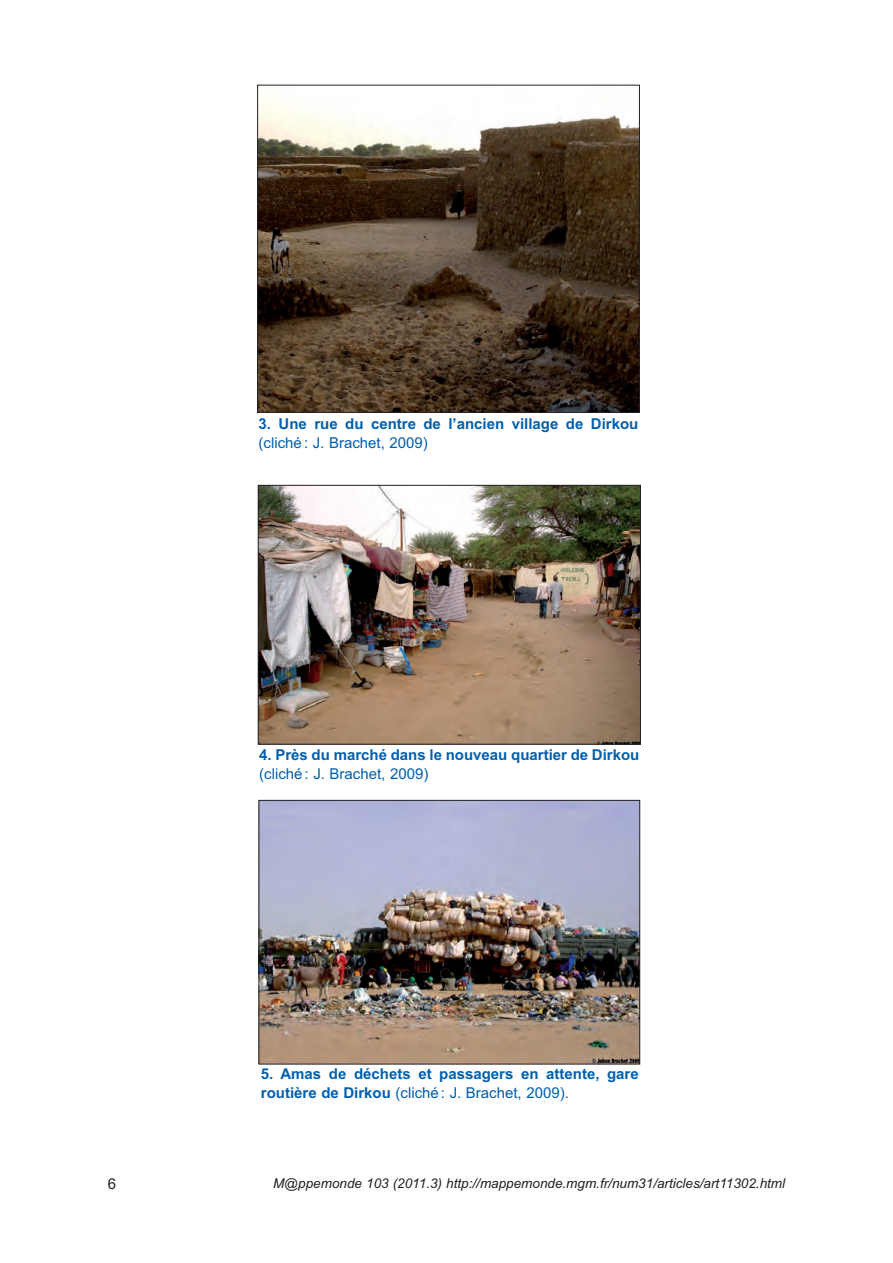
<style>
.page{position:relative;width:893px;height:1263px;background:#fff}
.page>*{position:absolute;margin:0;border:0;box-sizing:border-box;transform-origin:0 0}
.t1{font:700 15px/18.8px "Arial";color:#015fae}
.t2{font:15px "Arial";color:#015fae}
.t3{font:15px "Arial";color:#231f20}
.t4{font:italic 13.5px "Arial";color:#231f20}
.s1{font-weight:400}
</style>
<div class="page">
<img style="left:260px;top:487px;width:379px;height:255px">
<div style="left:258px;top:485px;width:383px;height:259px;border:1px solid #231f20"></div>
<img style="left:261px;top:802px;width:377px;height:260px">
<div style="left:259px;top:800px;width:381px;height:264px;border:1px solid #231f20"></div>
<img style="left:259px;top:99px;width:379px;height:311px">
<div style="left:257px;top:85px;width:383px;height:327px;border:1px solid #231f20"></div>
<p class="t1" style="left:259px;top:414px;width:381px">3. Une rue du centre de l’ancien village de Dirkou</p>
<p class="t2" style="left:259px;top:434px;width:171px">(cliché : J. Brachet, 2009)</p>
<p class="t1" style="left:259px;top:746px;width:382px">4. Près du marché dans le nouveau quartier de Dirkou</p>
<p class="t2" style="left:259px;top:765px;width:171px">(cliché : J. Brachet, 2009)</p>
<p class="t1" style="left:261px;top:1065px;width:379px">5. Amas de déchets et passagers en attente, gare routière de Dirkou <span class="s1">(cliché : J. Brachet, 2009).</span></p>
<p class="t3" style="left:108px;top:1175px;width:10px">6</p>
<p class="t4" style="left:273px;top:1175px;width:513px">M@ppemonde 103 (2011.3) http://mappemonde.mgm.fr/num31/articles/art11302.html</p>
</div>
